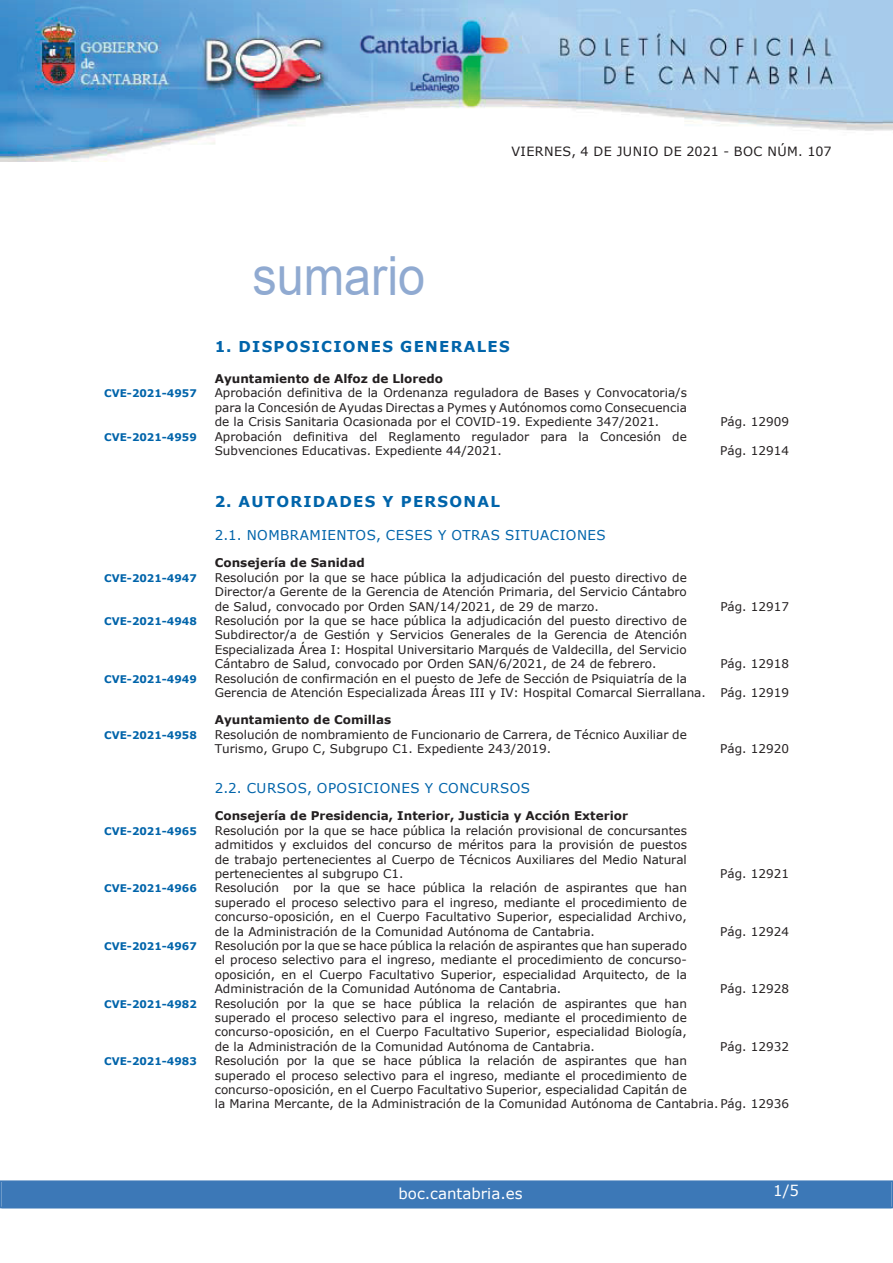
<style>
.page{position:relative;width:893px;height:1263px;background:#fff}
.page>*{position:absolute;margin:0;border:0;box-sizing:border-box;transform-origin:0 0}
.t1{font:54px "Arial";color:#90aad1;scale:.9 1}
.t2{font:700 15px "Verdana";letter-spacing:.085em;color:#0064aa}
.t3{font:15px "Verdana";color:#fff}
.t4{font:13.5px "Verdana";letter-spacing:.035em;color:#0064aa}
.t5{font:12.75px "Verdana";letter-spacing:.035em;color:#231f20}
.t6{font:12px/14.4px "Verdana";color:#231f20;text-align:justify}
.t7{font:700 12px "Verdana";color:#231f20}
.t8{font:700 10.5px "Verdana";color:#0064aa}
</style>
<div class="page">
<img style="left:0;top:0;width:893px;height:161px">
<div style="left:2px;top:1181px;width:889px;height:27px;background:#3c78b7"></div>
<div style="left:0;top:1180px;width:893px;height:28px;border:2px solid #3c78b7"></div>
<h1 class="t1" style="left:252px;top:246px;width:194px">sumario</h1>
<p class="t5" style="left:511px;top:143px;width:322px">VIERNES, 4 DE JUNIO DE 2021 - BOC NÚM. 107</p>
<p class="t2" style="left:215px;top:337px;width:296px">1. DISPOSICIONES GENERALES</p>
<p class="t7" style="left:215px;top:371px;width:230px">Ayuntamiento de Alfoz de Lloredo</p>
<p class="t8" style="left:104px;top:387px;width:94px">CVE-2021-4957</p>
<p class="t6" style="left:215px;top:385px;width:474px">Aprobación definitiva de la Ordenanza reguladora de Bases y Convocatoria/s para la Concesión de Ayudas Directas a Pymes y Autónomos como Consecuencia de la Crisis Sanitaria Ocasionada por el COVID-19. Expediente 347/2021.</p>
<p class="t8" style="left:104px;top:430px;width:94px">CVE-2021-4959</p>
<p class="t6" style="left:215px;top:429px;width:474px">Aprobación definitiva del Reglamento regulador para la Concesión de<br>Subvenciones Educativas. Expediente 44/2021.</p>
<p class="t2" style="left:215px;top:492px;width:287px">2. AUTORIDADES Y PERSONAL</p>
<p class="t4" style="left:215px;top:527px;width:392px">2.1. NOMBRAMIENTOS, CESES Y OTRAS SITUACIONES</p>
<p class="t7" style="left:215px;top:555px;width:151px">Consejería de Sanidad</p>
<p class="t8" style="left:104px;top:571px;width:94px">CVE-2021-4947</p>
<p class="t6" style="left:215px;top:570px;width:474px">Resolución por la que se hace pública la adjudicación del puesto directivo de Director/a Gerente de la Gerencia de Atención Primaria, del Servicio Cántabro de Salud, convocado por Orden SAN/14/2021, de 29 de marzo.</p>
<p class="t8" style="left:104px;top:614px;width:94px">CVE-2021-4948</p>
<p class="t6" style="left:215px;top:613px;width:474px">Resolución por la que se hace pública la adjudicación del puesto directivo de Subdirector/a de Gestión y Servicios Generales de la Gerencia de Atención Especializada Área I: Hospital Universitario Marqués de Valdecilla, del Servicio Cántabro de Salud, convocado por Orden SAN/6/2021, de 24 de febrero.</p>
<p class="t6" style="left:720px;top:414px;width:70px">Pág. 12909</p>
<p class="t6" style="left:720px;top:443px;width:70px">Pág. 12914</p>
<p class="t6" style="left:720px;top:599px;width:70px">Pág. 12917</p>
<p class="t6" style="left:720px;top:656px;width:70px">Pág. 12918</p>
<p class="t8" style="left:104px;top:672px;width:94px">CVE-2021-4949</p>
<p class="t6" style="left:215px;top:671px;width:576px">Resolución de confirmación en el puesto de Jefe de Sección de Psiquiatría de la<br>Gerencia de Atención Especializada Áreas III y IV: Hospital Comarcal Sierrallana. Pág. 12919</p>
<p class="t7" style="left:215px;top:712px;width:178px">Ayuntamiento de Comillas</p>
<p class="t8" style="left:104px;top:728px;width:94px">CVE-2021-4958</p>
<p class="t6" style="left:215px;top:727px;width:474px">Resolución de nombramiento de Funcionario de Carrera, de Técnico Auxiliar de<br>Turismo, Grupo C, Subgrupo C1. Expediente 243/2019.</p>
<p class="t6" style="left:720px;top:741px;width:70px">Pág. 12920</p>
<p class="t4" style="left:215px;top:780px;width:317px">2.2. CURSOS, OPOSICIONES Y CONCURSOS</p>
<p class="t7" style="left:215px;top:808px;width:415px">Consejería de Presidencia, Interior, Justicia y Acción Exterior</p>
<p class="t8" style="left:104px;top:824px;width:94px">CVE-2021-4965</p>
<p class="t6" style="left:215px;top:823px;width:474px">Resolución por la que se hace pública la relación provisional de concursantes admitidos y excluidos del concurso de méritos para la provisión de puestos de trabajo pertenecientes al Cuerpo de Técnicos Auxiliares del Medio Natural pertenecientes al subgrupo C1.</p>
<p class="t8" style="left:104px;top:882px;width:94px">CVE-2021-4966</p>
<p class="t6" style="left:215px;top:880px;width:474px">Resolución por la que se hace pública la relación de aspirantes que han superado el proceso selectivo para el ingreso, mediante el procedimiento de concurso-oposición, en el Cuerpo Facultativo Superior, especialidad Archivo, de la Administración de la Comunidad Autónoma de Cantabria.</p>
<p class="t8" style="left:104px;top:939px;width:94px">CVE-2021-4967</p>
<p class="t6" style="left:215px;top:938px;width:474px">Resolución por la que se hace pública la relación de aspirantes que han superado el proceso selectivo para el ingreso, mediante el procedimiento de concurso&shy;oposición, en el Cuerpo Facultativo Superior, especialidad Arquitecto, de la Administración de la Comunidad Autónoma de Cantabria.</p>
<p class="t8" style="left:104px;top:997px;width:94px">CVE-2021-4982</p>
<p class="t6" style="left:215px;top:996px;width:474px">Resolución por la que se hace pública la relación de aspirantes que han superado el proceso selectivo para el ingreso, mediante el procedimiento de concurso-oposición, en el Cuerpo Facultativo Superior, especialidad Biología, de la Administración de la Comunidad Autónoma de Cantabria.</p>
<p class="t6" style="left:720px;top:866px;width:70px">Pág. 12921</p>
<p class="t6" style="left:720px;top:924px;width:70px">Pág. 12924</p>
<p class="t6" style="left:720px;top:981px;width:70px">Pág. 12928</p>
<p class="t6" style="left:720px;top:1039px;width:70px">Pág. 12932</p>
<p class="t8" style="left:104px;top:1055px;width:94px">CVE-2021-4983</p>
<p class="t6" style="left:215px;top:1053px;width:576px;text-align:left">Resolución por la que se hace pública la relación de aspirantes que han<br>superado el proceso selectivo para el ingreso, mediante el procedimiento de concurso-oposición, en el Cuerpo Facultativo Superior, especialidad Capitán de<br>la Marina Mercante, de la Administración de la Comunidad Autónoma de Cantabria. Pág. 12936</p>
<p class="t3" style="left:398px;top:1184px;width:126px">boc.cantabria.es</p>
<p class="t3" style="left:773px;top:1181px;width:27px">1/5</p>
</div>
